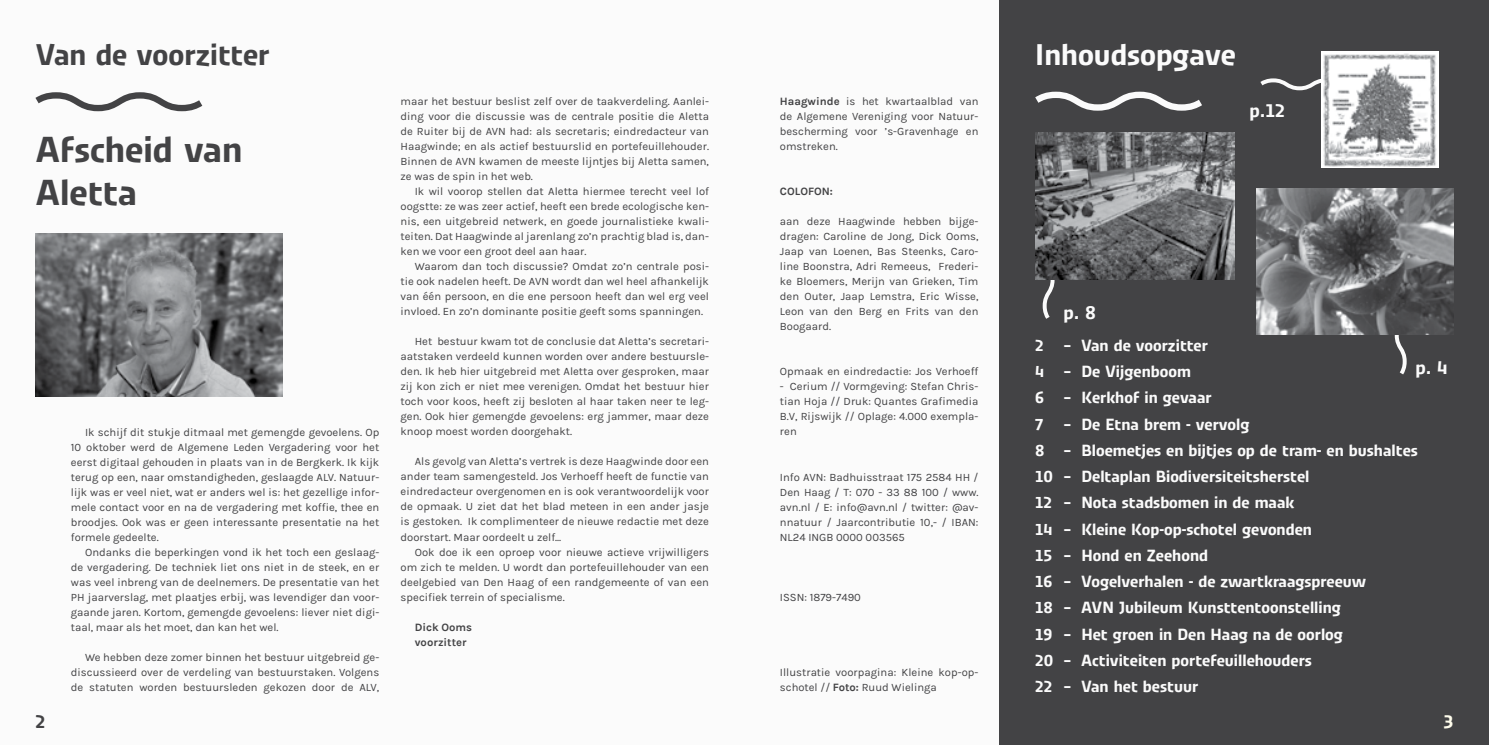
<style>
.page{position:relative;width:1489px;height:745px;background:#fff}
.page>*{position:absolute;margin:0;border:0;box-sizing:border-box;transform-origin:0 0}
.t1{font:700 36.25px/43.5px "Urby";color:#434345}
.t2{font:700 30px "Urby";color:#434345}
.t3{font:700 30px "Urby";color:#fbfbfb}
.t4{font:700 18.75px "Urby";color:#fbfbfb}
.t5{font:700 18.75px "Urby";color:#434345}
.t6{font:700 18.75px "Urby";color:#fffdec}
.t7{font:700 16.25px/26.2px "Urby";color:#fbfbfb}
.t8{font:11.25px/15px "Karla";color:#434345;text-align:justify}
.t9{font:700 11.25px/15px "Karla";color:#434345}
.s1{font-weight:700}
</style>
<div class="page">
<div style="left:0;top:0;width:744px;height:744px;background:#fbfbfb"></div>
<div style="left:744px;top:0;width:744px;height:744px;background:#fbfbfb"></div>
<div style="left:999px;top:0;width:489px;height:744px;background:#434345"></div>
<svg style="left:1042px;top:279px;width:12px;height:39px"></svg>
<svg style="left:1394px;top:335px;width:12px;height:39px"></svg>
<svg style="left:1260px;top:78px;width:61px;height:13px"></svg>
<img style="left:1256px;top:188px;width:197px;height:147px">
<img style="left:35px;top:233px;width:247px;height:163px">
<img style="left:1035px;top:132px;width:199px;height:147px">
<img style="left:1321px;top:52px;width:117px;height:116px">
<svg style="left:35px;top:92px;width:167px;height:19px"></svg>
<svg style="left:1035px;top:92px;width:166px;height:19px"></svg>
<h2 class="t2" style="left:35px;top:32px;width:236px">Van de voorzitter</h2>
<h2 class="t3" style="left:1035px;top:32px;width:202px">Inhoudsopgave</h2>
<h1 class="t1" style="left:35px;top:125px;width:208px">Afscheid van<br>Aletta</h1>
<h3 class="t5" style="left:35px;top:707px;width:11px">2</h3>
<p class="t8" style="left:71px;top:424px;width:310px;text-indent:14px">Ik schijf dit stukje ditmaal met gemengde gevoelens. Op 10 oktober werd de Algemene Leden Vergadering voor het eerst digitaal gehouden in plaats van in de Bergkerk. Ik kijk terug op een, naar omstandigheden, geslaagde ALV. Natuur&shy;lijk was er veel niet, wat er anders wel is: het gezellige infor&shy;mele contact voor en na de vergadering met koffie, thee en broodjes. Ook was er geen interessante presentatie na het formele gedeelte.</p>
<p class="t8" style="left:71px;top:544px;width:310px;text-indent:14px">Ondanks die beperkingen vond ik het toch een geslaag&shy;de vergadering. De techniek liet ons niet in de steek, en er was veel inbreng van de deelnemers. De presentatie van het PH jaarverslag, met plaatjes erbij, was levendiger dan voor&shy;gaande jaren. Kortom, gemengde gevoelens: liever niet digi&shy;taal, maar als het moet, dan kan het wel.</p>
<p class="t8" style="left:71px;top:649px;width:310px;text-indent:14px">We hebben deze zomer binnen het bestuur uitgebreid ge&shy;discussieerd over de verdeling van bestuurstaken. Volgens de statuten worden bestuursleden gekozen door de ALV,</p>
<p class="t8" style="left:400px;top:94px;width:310px">maar het bestuur beslist zelf over de taakverdeling. Aanlei&shy;ding voor die discussie was de centrale positie die Aletta de Ruiter bij de AVN had: als secretaris; eindredacteur van Haagwinde; en als actief bestuurslid en portefeuillehouder.<br>Binnen de AVN kwamen de meeste lijntjes bij Aletta samen, ze was de spin in het web.</p>
<p class="t8" style="left:400px;top:184px;width:310px;text-indent:14px">Ik wil voorop stellen dat Aletta hiermee terecht veel lof oogstte: ze was zeer actief, heeft een brede ecologische ken&shy;nis, een uitgebreid netwerk, en goede journalistieke kwali&shy;teiten. Dat Haagwinde al jarenlang zo’n prachtig blad is, dan&shy;ken we voor een groot deel aan haar.</p>
<p class="t8" style="left:400px;top:259px;width:310px;text-indent:14px">Waarom dan toch discussie? Omdat zo’n centrale posi&shy;tie ook nadelen heeft. De AVN wordt dan wel heel afhankelijk van één persoon, en die ene persoon heeft dan wel erg veel invloed. En zo’n dominante positie geeft soms spanningen.</p>
<p class="t8" style="left:400px;top:334px;width:310px;text-indent:14px">Het bestuur kwam tot de conclusie dat Aletta’s secretari&shy;aatstaken verdeeld kunnen worden over andere bestuursle&shy;den. Ik heb hier uitgebreid met Aletta over gesproken, maar zij kon zich er niet mee verenigen. Omdat het bestuur hier toch voor koos, heeft zij besloten al haar taken neer te leg&shy;gen. Ook hier gemengde gevoelens: erg jammer, maar deze knoop moest worden doorgehakt.</p>
<p class="t8" style="left:400px;top:454px;width:310px;text-indent:14px">Als gevolg van Aletta’s vertrek is deze Haagwinde door een ander team samengesteld. Jos Verhoeff heeft de functie van eindredacteur overgenomen en is ook verantwoordelijk voor de opmaak. U ziet dat het blad meteen in een ander jasje is gestoken. Ik complimenteer de nieuwe redactie met deze doorstart. Maar oordeelt u zelf...</p>
<p class="t8" style="left:400px;top:544px;width:310px;text-indent:14px">Ook doe ik een oproep voor nieuwe actieve vrijwilligers om zich te melden. U wordt dan portefeuillehouder van een deelgebied van Den Haag of een randgemeente of van een specifiek terrein of specialisme.</p>
<p class="t9" style="left:415px;top:619px;width:59px">Dick Ooms voorzitter</p>
<p class="t8" style="left:780px;top:94px;width:200px"><span class="s1">Haagwinde</span> is het kwartaalblad van de Algemene Vereniging voor Natuur&shy;bescherming voor ’s-Gravenhage en omstreken.</p>
<p class="t9" style="left:780px;top:184px;width:54px">Colofon:</p>
<p class="t8" style="left:780px;top:214px;width:200px">aan deze Haagwinde hebben bijge&shy;dragen: Caroline de Jong, Dick Ooms, Jaap van Loenen, Bas Steenks, Caro&shy;line Boonstra, Adri Remeeus, Frederi&shy;ke Bloemers, Merijn van Grieken, Tim den Outer, Jaap Lemstra, Eric Wisse, Leon van den Berg en Frits van den Boogaard.</p>
<p class="t8" style="left:780px;top:364px;width:200px">Opmaak en eindredactie: Jos Verhoeff</p>
<p class="t8" style="left:780px;top:379px;width:200px">- Cerium // Vormgeving: Stefan Chris&shy;tian Hoja // Druk: Quantes Grafimedia B.V, Rijswijk // Oplage: 4.000 exempla&shy;ren</p>
<p class="t8" style="left:780px;top:469px;width:200px">Info AVN: Badhuisstraat 175 2584 HH / Den Haag / T: 070 - 33 88 100 / www. avn.nl / E: info@avn.nl / twitter: @av&shy;nnatuur / Jaarcontributie 10,- / IBAN:<br>NL24 INGB 0000 003565</p>
<p class="t8" style="left:780px;top:589px;width:82px">ISSN: 1879-7490</p>
<p class="t8" style="left:780px;top:664px;width:200px">Illustratie voorpagina: Kleine kop-op&shy;schotel // <span class="s1">Foto:</span> Ruud Wielinga</p>
<h3 class="t4" style="left:1249px;top:97px;width:37px">p.12</h3>
<h3 class="t7" style="left:1035px;top:331px;width:20px">2<br>4<br>6<br>7<br>8<br>10<br>12<br>14<br>15<br>16<br>18<br>19<br>20<br>22</h3>
<h3 class="t4" style="left:1063px;top:298px;width:34px">p. 8</h3>
<h3 class="t7" style="left:1063px;top:331px;width:146px">– Van de voorzitter</h3>
<h3 class="t7" style="left:1063px;top:357px;width:129px">– De Vijgenboom</h3>
<h3 class="t7" style="left:1063px;top:383px;width:150px">– Kerkhof in gevaar</h3>
<h3 class="t7" style="left:1063px;top:409px;width:188px">– De Etna brem - vervolg</h3>
<h3 class="t7" style="left:1063px;top:436px;width:356px">– Bloemetjes en bijtjes op de tram- en bushaltes</h3>
<h3 class="t7" style="left:1063px;top:462px;width:247px">– Deltaplan Biodiversiteitsherstel</h3>
<h3 class="t7" style="left:1063px;top:488px;width:232px">– Nota stadsbomen in de maak</h3>
<h3 class="t7" style="left:1063px;top:514px;width:250px">– Kleine Kop-op-schotel gevonden</h3>
<h3 class="t7" style="left:1063px;top:541px;width:146px">– Hond en Zeehond</h3>
<h3 class="t7" style="left:1063px;top:567px;width:304px">– Vogelverhalen - de zwartkraagspreeuw</h3>
<h3 class="t7" style="left:1063px;top:593px;width:279px">– AVN Jubileum Kunsttentoonstelling</h3>
<h3 class="t7" style="left:1063px;top:619px;width:281px">– Het groen in Den Haag na de oorlog</h3>
<h3 class="t7" style="left:1063px;top:646px;width:250px">– Activiteiten portefeuillehouders</h3>
<h3 class="t7" style="left:1063px;top:672px;width:136px">– Van het bestuur</h3>
<h3 class="t4" style="left:1415px;top:354px;width:34px">p. 4</h3>
<h3 class="t6" style="left:1443px;top:707px;width:11px">3</h3>
</div>
